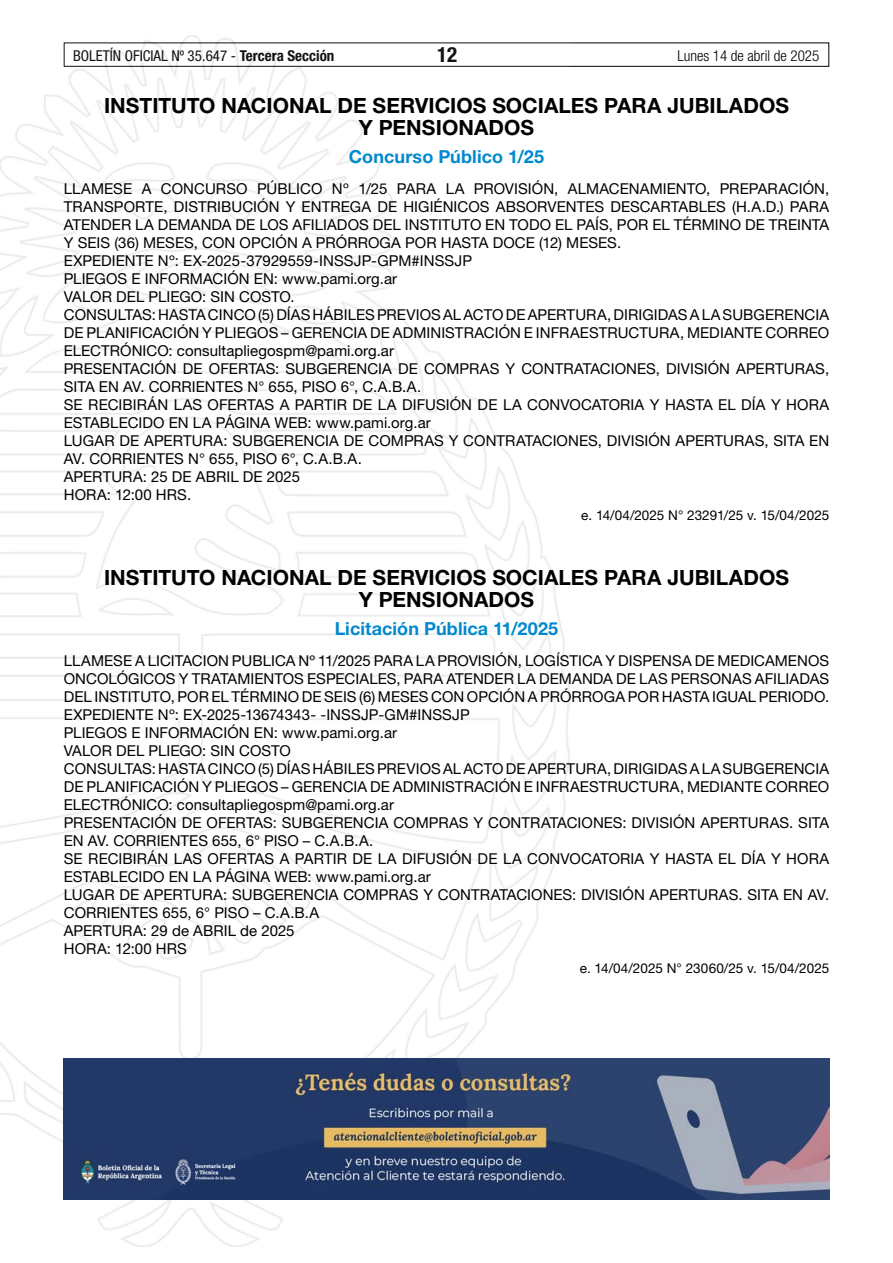
<style>
.page{position:relative;width:893px;height:1263px;background:#fff}
.page>*{position:absolute;margin:0;border:0;box-sizing:border-box;transform-origin:0 0}
.t1{font:700 21px/22.5px "Helvetica Neue LT Std";color:#000;text-align:center}
.t2{font:700 condensed 21px "Helvetica Neue LT Std";color:#000}
.t3{font:700 18px "Helvetica Neue LT Std";letter-spacing:.005em;color:#0089cf}
.t4{font:15px/18px "Helvetica Neue LT Std";letter-spacing:.005em;color:#000}
.t5{font:condensed 15px "Helvetica Neue LT Std";color:#000}
.t6{font:300 condensed 15px "Helvetica Neue LT Std";color:#000}
.t7{font:13.5px "Helvetica Neue LT Std";letter-spacing:-.005em;color:#000}
.s1{font-weight:700}
</style>
<div class="page">
<div style="left:64px;top:43px;width:765px;height:24px;border:1px solid #000"></div>
<img style="left:0;top:35px;width:569px;height:1211px">
<img style="left:64px;top:1059px;width:765px;height:140px">
<p class="t5" style="left:73px;top:47px;width:263px">BOLETÍN OFICIAL Nº 35.647 - <span class="s1">Tercera Sección</span></p>
<h1 class="t2" style="left:437px;top:42px;width:22px">12</h1>
<p class="t6" style="left:677px;top:47px;width:143px">Lunes 14 de abril de 2025</p>
<h1 class="t1" style="left:104px;top:94px;width:686px">INSTITUTO NACIONAL DE SERVICIOS SOCIALES PARA JUBILADOS<br>Y PENSIONADOS</h1>
<p class="t3" style="left:349px;top:146px;width:197px">Concurso Público 1/25</p>
<p class="t4" style="left:64px;top:180px;width:767px">LLAMESE A CONCURSO PÚBLICO Nº 1/25 PARA LA PROVISIÓN, ALMACENAMIENTO, PREPARACIÓN, TRANSPORTE, DISTRIBUCIÓN Y ENTREGA DE HIGIÉNICOS ABSORVENTES DESCARTABLES (H.A.D.) PARA ATENDER LA DEMANDA DE LOS AFILIADOS DEL INSTITUTO EN TODO EL PAÍS, POR EL TÉRMINO DE TREINTA Y SEIS (36) MESES, CON OPCIÓN A PRÓRROGA POR HASTA DOCE (12) MESES.<br>EXPEDIENTE Nº: EX-2025-37929559-INSSJP-GPM#INSSJP<br>PLIEGOS E INFORMACIÓN EN: www.pami.org.ar<br>VALOR DEL PLIEGO: SIN COSTO.<br>CONSULTAS: HASTA CINCO (5) DÍAS HÁBILES PREVIOS AL ACTO DE APERTURA, DIRIGIDAS A LA SUBGERENCIA DE PLANIFICACIÓN Y PLIEGOS – GERENCIA DE ADMINISTRACIÓN E INFRAESTRUCTURA, MEDIANTE CORREO ELECTRÓNICO: consultapliegospm@pami.org.ar<br>PRESENTACIÓN DE OFERTAS: SUBGERENCIA DE COMPRAS Y CONTRATACIONES, DIVISIÓN APERTURAS, SITA EN AV. CORRIENTES N° 655, PISO 6°, C.A.B.A.<br>SE RECIBIRÁN LAS OFERTAS A PARTIR DE LA DIFUSIÓN DE LA CONVOCATORIA Y HASTA EL DÍA Y HORA ESTABLECIDO EN LA PÁGINA WEB: www.pami.org.ar<br>LUGAR DE APERTURA: SUBGERENCIA DE COMPRAS Y CONTRATACIONES, DIVISIÓN APERTURAS, SITA EN AV. CORRIENTES N° 655, PISO 6°, C.A.B.A.<br>APERTURA: 25 DE ABRIL DE 2025<br>HORA: 12:00 HRS.</p>
<p class="t7" style="left:581px;top:507px;width:249px">e. 14/04/2025 N° 23291/25 v. 15/04/2025</p>
<h1 class="t1" style="left:104px;top:565px;width:686px">INSTITUTO NACIONAL DE SERVICIOS SOCIALES PARA JUBILADOS<br>Y PENSIONADOS</h1>
<p class="t3" style="left:335px;top:618px;width:225px">Licitación Pública 11/2025</p>
<p class="t4" style="left:64px;top:651px;width:767px">LLAMESE A LICITACION PUBLICA Nº 11/2025 PARA LA PROVISIÓN, LOGÍSTICA Y DISPENSA DE MEDICAMENOS ONCOLÓGICOS Y TRATAMIENTOS ESPECIALES, PARA ATENDER LA DEMANDA DE LAS PERSONAS AFILIADAS DEL INSTITUTO, POR EL TÉRMINO DE SEIS (6) MESES CON OPCIÓN A PRÓRROGA POR HASTA IGUAL PERIODO.<br>EXPEDIENTE Nº: EX-2025-13674343- -INSSJP-GM#INSSJP<br>PLIEGOS E INFORMACIÓN EN: www.pami.org.ar<br>VALOR DEL PLIEGO: SIN COSTO<br>CONSULTAS: HASTA CINCO (5) DÍAS HÁBILES PREVIOS AL ACTO DE APERTURA, DIRIGIDAS A LA SUBGERENCIA DE PLANIFICACIÓN Y PLIEGOS – GERENCIA DE ADMINISTRACIÓN E INFRAESTRUCTURA, MEDIANTE CORREO ELECTRÓNICO: consultapliegospm@pami.org.ar<br>PRESENTACIÓN DE OFERTAS: SUBGERENCIA COMPRAS Y CONTRATACIONES: DIVISIÓN APERTURAS. SITA EN AV. CORRIENTES 655, 6° PISO – C.A.B.A.<br>SE RECIBIRÁN LAS OFERTAS A PARTIR DE LA DIFUSIÓN DE LA CONVOCATORIA Y HASTA EL DÍA Y HORA ESTABLECIDO EN LA PÁGINA WEB: www.pami.org.ar<br>LUGAR DE APERTURA: SUBGERENCIA COMPRAS Y CONTRATACIONES: DIVISIÓN APERTURAS. SITA EN AV.<br>CORRIENTES 655, 6° PISO – C.A.B.A<br>APERTURA: 29 de ABRIL de 2025<br>HORA: 12:00 HRS</p>
<p class="t7" style="left:580px;top:960px;width:251px">e. 14/04/2025 N° 23060/25 v. 15/04/2025</p>
</div>
